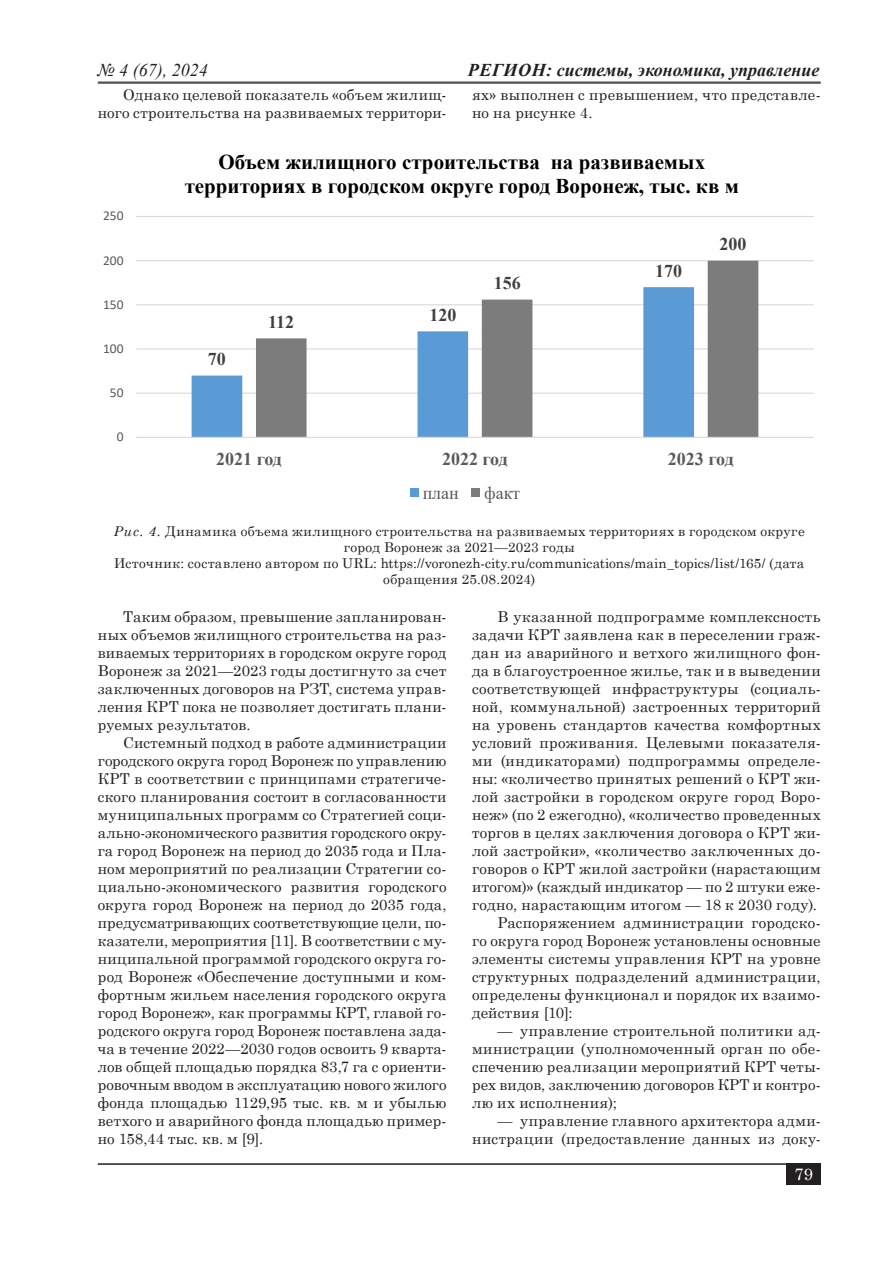
<style>
.page{position:relative;width:893px;height:1263px;background:#fff}
.page>*{position:absolute;margin:0;border:0;box-sizing:border-box;transform-origin:0 0}
.t1{font:700 21px/24.2px "Times New Roman";color:#000;text-align:center}
.t2{font:italic 700 18px "Times New Roman";color:#231f20}
.t3{font:700 18px "Times New Roman";color:#595959}
.t4{font:700 18px "Times New Roman";color:#404040}
.t5{font:italic 18px "Times New Roman";color:#231f20}
.t6{font:18px "Times New Roman";color:#595959}
.t7{font:16.5px "Century Schoolbook";color:#fff}
.t8{font:15px/18px "Century Schoolbook";letter-spacing:.02em;color:#231f20;text-align:justify}
.t9{font:13.5px/16.2px "Century Schoolbook";letter-spacing:.02em;color:#231f20;text-align:center}
.t10{font:13.5px "Calibri";color:#595959}
.s1{font-style:italic}
</style>
<div class="page">
<hr style="left:98px;top:1163px;width:723px;height:2px;background:#231f20">
<div style="left:787px;top:1163px;width:34px;height:21px;background:#231f20"></div>
<hr style="left:98px;top:82px;width:723px;height:1px;background:#231f20">
<hr style="left:98px;top:83px;width:723px;height:1px;background:#231f20">
<hr style="left:136px;top:393px;width:678px;height:1px;background:#d9d9d9">
<hr style="left:136px;top:348px;width:678px;height:2px;background:#d9d9d9">
<hr style="left:136px;top:304px;width:678px;height:1px;background:#d9d9d9">
<hr style="left:136px;top:260px;width:678px;height:1px;background:#d9d9d9">
<hr style="left:136px;top:216px;width:678px;height:1px;background:#d9d9d9">
<svg style="left:192px;top:305px;width:64px;height:132px"></svg>
<svg style="left:256px;top:261px;width:502px;height:176px"></svg>
<hr style="left:136px;top:437px;width:678px;height:1px;background:#d9d9d9">
<div style="left:410px;top:488px;width:9px;height:9px;background:#5b9bd5"></div>
<div style="left:471px;top:488px;width:9px;height:9px;background:#7c7c7c"></div>
<p class="t5" style="left:98px;top:58px;width:111px">№ 4 (67), 2024</p>
<p class="t2" style="left:468px;top:58px;width:353px">Регион: системы, экономика, управление</p>
<p class="t8" style="left:98px;top:85px;width:350px;text-align:right">Однако целевой показатель «объем жилищ&shy;ного строительства на развиваемых территори-</p>
<p class="t8" style="left:472px;top:85px;width:350px">ях» выполнен с превышением, что представле&shy;но на рисунке 4.</p>
<p class="t10" style="left:103px;top:207px;width:22px">250</p>
<p class="t10" style="left:103px;top:251px;width:22px">200</p>
<p class="t10" style="left:103px;top:295px;width:22px">150</p>
<p class="t10" style="left:103px;top:339px;width:22px">100</p>
<p class="t10" style="left:110px;top:383px;width:15px">50</p>
<p class="t10" style="left:117px;top:427px;width:8px">0</p>
<h1 class="t1" style="left:185px;top:149px;width:556px">Объем жилищного строительства на развиваемых территориях в городском округе город Воронеж, тыс. кв м</h1>
<p class="t4" style="left:208px;top:346px;width:19px">70</p>
<p class="t4" style="left:268px;top:309px;width:28px">112</p>
<p class="t4" style="left:429px;top:302px;width:28px">120</p>
<p class="t4" style="left:494px;top:270px;width:28px">156</p>
<p class="t4" style="left:655px;top:258px;width:28px">170</p>
<p class="t4" style="left:719px;top:231px;width:28px">200</p>
<p class="t3" style="left:216px;top:446px;width:67px">2021 год</p>
<p class="t3" style="left:442px;top:446px;width:67px">2022 год</p>
<p class="t3" style="left:668px;top:446px;width:67px">2023 год</p>
<p class="t6" style="left:423px;top:480px;width:38px">план</p>
<p class="t6" style="left:484px;top:480px;width:38px">факт</p>
<p class="t9" style="left:114px;top:521px;width:692px"><span class="s1">Рис. 4.</span> Динамика объема жилищного строительства на развиваемых территориях в городском округе город Воронеж за 2021—2023 годы<br>Источник: составлено автором по URL: https://voronezh-city.ru/communications/main_topics/list/165/ (дата обращения 25.08.2024)</p>
<p class="t8" style="left:98px;top:606px;width:350px;text-indent:26px">Таким образом, превышение запланирован&shy;ных объемов жилищного строительства на раз&shy;виваемых территориях в городском округе город Воронеж за 2021—2023 годы достигнуто за счет заключенных договоров на РЗТ, система управ&shy;ления КРТ пока не позволяет достигать плани&shy;руемых результатов.</p>
<p class="t8" style="left:98px;top:732px;width:350px;text-indent:26px">Системный подход в работе администрации городского округа город Воронеж по управлению КРТ в соответствии с принципами стратегиче&shy;ского планирования состоит в согласованности муниципальных программ со Стратегией соци&shy;ально-экономического развития городского окру&shy;га город Воронеж на период до 2035 года и Пла&shy;ном мероприятий по реализации Стратегии со&shy;циально-экономического развития городского округа город Воронеж на период до 2035 года, предусматривающих соответствующие цели, по&shy;казатели, мероприятия [11]. В соответствии с му&shy;ниципальной программой городского округа го&shy;род Воронеж «Обеспечение доступными и ком&shy;фортным жильем населения городского округа город Воронеж», как программы КРТ, главой го&shy;родского округа город Воронеж поставлена зада&shy;ча в течение 2022—2030 годов освоить 9 кварта&shy;лов общей площадью порядка 83,7 га с ориенти&shy;ровочным вводом в эксплуатацию нового жилого фонда площадью 1129,95 тыс. кв. м и убылью ветхого и аварийного фонда площадью пример&shy;но 158,44 тыс. кв. м [9].</p>
<p class="t8" style="left:498px;top:606px;width:325px">В указанной подпрограмме комплексность</p>
<p class="t8" style="left:472px;top:624px;width:350px">задачи КРТ заявлена как в переселении граж-</p>
<p class="t8" style="left:472px;top:642px;width:350px">дан из аварийного и ветхого жилищного фон-</p>
<p class="t8" style="left:472px;top:660px;width:350px">да в благоустроенное жилье, так и в выведении</p>
<p class="t8" style="left:472px;top:678px;width:350px">соответствующей инфраструктуры (социаль-</p>
<p class="t8" style="left:472px;top:696px;width:350px">ной, коммунальной) застроенных территорий</p>
<p class="t8" style="left:472px;top:714px;width:350px">на уровень стандартов качества комфортных</p>
<p class="t8" style="left:472px;top:732px;width:350px">условий проживания. Целевыми показателя-</p>
<p class="t8" style="left:472px;top:750px;width:350px">ми (индикаторами) подпрограммы определе-</p>
<p class="t8" style="left:472px;top:768px;width:350px">ны: «количество принятых решений о КРТ жи-</p>
<p class="t8" style="left:472px;top:786px;width:350px">лой застройки в городском округе город Воро-</p>
<p class="t8" style="left:472px;top:804px;width:350px">неж» (по 2 ежегодно), «количество проведенных</p>
<p class="t8" style="left:472px;top:822px;width:350px">торгов в целях заключения договора о КРТ жи-</p>
<p class="t8" style="left:472px;top:840px;width:350px">лой застройки», «количество заключенных до-</p>
<p class="t8" style="left:472px;top:858px;width:350px">говоров о КРТ жилой застройки (нарастающим</p>
<p class="t8" style="left:472px;top:876px;width:350px">итогом)» (каждый индикатор — по 2 штуки еже-</p>
<p class="t8" style="left:472px;top:894px;width:347px">годно, нарастающим итогом — 18 к 2030 году).</p>
<p class="t8" style="left:498px;top:912px;width:325px">Распоряжением администрации городско-</p>
<p class="t8" style="left:472px;top:930px;width:350px">го округа город Воронеж установлены основные</p>
<p class="t8" style="left:472px;top:948px;width:350px">элементы системы управления КРТ на уровне</p>
<p class="t8" style="left:472px;top:966px;width:350px">структурных подразделений администрации,</p>
<p class="t8" style="left:472px;top:984px;width:350px">определены функционал и порядок их взаимо-</p>
<p class="t8" style="left:472px;top:1002px;width:102px">действия [10]:</p>
<p class="t8" style="left:472px;top:1020px;width:350px;text-indent:26px">— управление строительной политики ад&shy;министрации (уполномоченный орган по обе&shy;спечению реализации мероприятий КРТ четы&shy;рех видов, заключению договоров КРТ и контро&shy;лю их исполнения);</p>
<p class="t8" style="left:472px;top:1110px;width:350px;text-align:right">— управление главного архитектора адми&shy;нистрации (предоставление данных из доку-</p>
<p class="t7" style="left:794px;top:1160px;width:20px">79</p>
</div>
